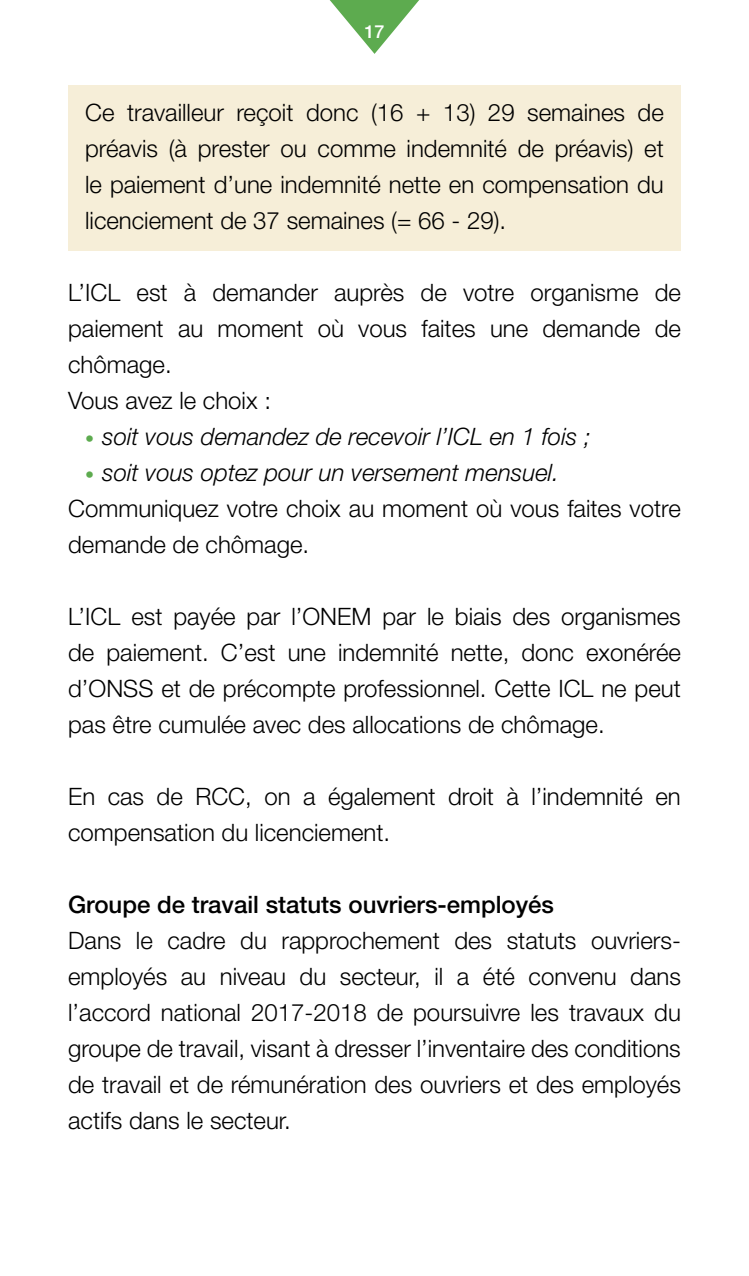
<style>
.page{position:relative;width:749px;height:1276px;background:#fff}
.page>*{position:absolute;margin:0;border:0;box-sizing:border-box;transform-origin:0 0}
.t1{font:300 24px/36px "Helvetica Neue LT Std";color:#000;text-align:justify}
.t2{font:italic 300 24px "Helvetica Neue LT Std";color:#000}
.t3{font:500 24px "Helvetica Neue LT Std";color:#000}
.t4{font:500 18px "Helvetica Neue LT Std";color:#fff}
.s1{font-size:18px;color:#5dab4f}
.s2{font-style:italic;font-size:18px;color:#5dab4f}
.s3{font-style:italic}
</style>
<div class="page">
<svg style="left:330px;top:0;width:89px;height:54px"></svg>
<div style="left:68px;top:85px;width:612px;height:166px;background:#f6eed8"></div>
<p class="t4" style="left:364px;top:21px;width:22px">17</p>
<p class="t1" style="left:85px;top:94px;width:580px">Ce travailleur reçoit donc (16 + 13) 29 semaines de préavis (à prester ou comme indemnité de préavis) et le paiement d’une indemnité nette en compensation du licenciement de 37 semaines (= 66 - 29).</p>
<p class="t1" style="left:68px;top:274px;width:614px;text-align:left">L’ICL est à demander auprès de votre organisme de paiement au moment où vous faites une demande de chômage.<br>Vous avez le choix :</p>
<p class="t2" style="left:85px;top:422px;width:507px"><span class="s1">•</span> soit vous demandez de recevoir l’ICL en 1 fois ;</p>
<p class="t1" style="left:68px;top:454px;width:614px;text-align:left;text-indent:17px"><span class="s2">•</span> <span class="s3">soit vous optez pour un versement mensuel.<br></span>Communiquez votre choix au moment où vous faites votre demande de chômage.</p>
<p class="t1" style="left:68px;top:598px;width:614px">L’ICL est payée par l’ONEM par le biais des organismes de paiement. C’est une indemnité nette, donc exonérée d’ONSS et de précompte professionnel. Cette ICL ne peut pas être cumulée avec des allocations de chômage.</p>
<p class="t1" style="left:68px;top:778px;width:614px">En cas de RCC, on a également droit à l’indemnité en compensation du licenciement.</p>
<p class="t3" style="left:68px;top:890px;width:487px">Groupe de travail statuts ouvriers-employés</p>
<p class="t1" style="left:68px;top:922px;width:614px">Dans le cadre du rapprochement des statuts ouvriers&shy;employés au niveau du secteur, il a été convenu dans l’accord national 2017-2018 de poursuivre les travaux du groupe de travail, visant à dresser l’inventaire des conditions de travail et de rémunération des ouvriers et des employés actifs dans le secteur.</p>
</div>
